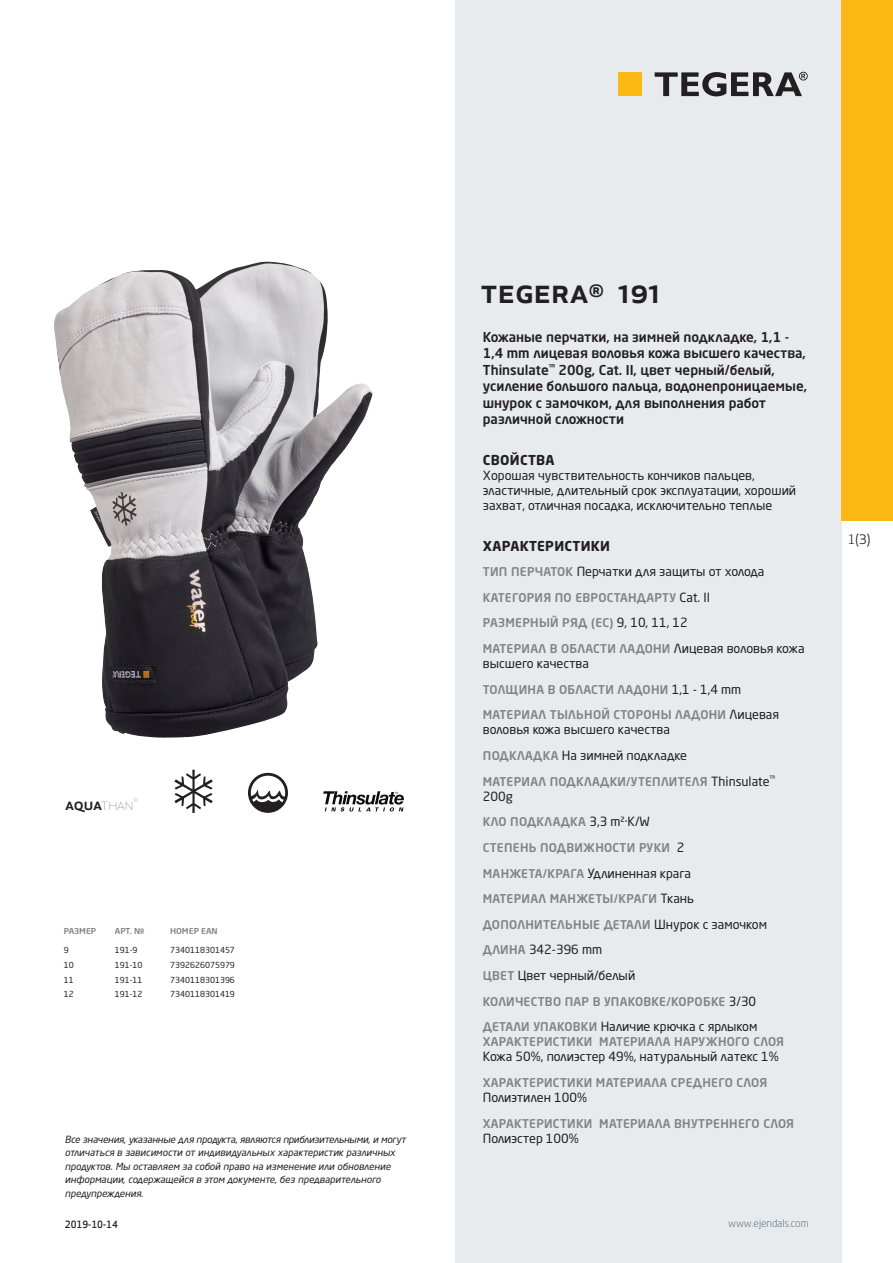
<style>
.page{position:relative;width:893px;height:1263px;background:#fff}
.page>*{position:absolute;margin:0;border:0;box-sizing:border-box;transform-origin:0 0}
.prodname{font:500 34.5px "Apex New";color:#231f20}
.t1{font:500 16.5px "Apex New";color:#231f20}
.Funktion_body{font:500 13.5px/16.5px "Neo Sans Pro Cyr";color:#231f20}
.Funktion_body-2{font:700 13.5px "Neo Sans Pro Cyr";letter-spacing:.025em;color:#231f20}
.t2{font:12.75px "Apex New";color:#231f20}
.Funktion_body-3{font:12.6px/15px "Neo Sans Pro Cyr";color:#231f20}
.Funktion_body-4{font:500 12px "Neo Sans Pro Cyr";letter-spacing:.025em;color:#808285}
.t3{font:300 10.5px "Neo Sans Pro Cyr";color:#405968}
.t4{font:italic 9.75px/13.5px "Neo Sans Pro Cyr";color:#231f20}
.Sidfot_datum{font:500 9.75px "Apex New";color:#231f20}
.ArticleTable_body{font:8.25px "Neo Sans Pro Cyr";color:#231f20}
.ArticeTable_header{font:500 8.1px "Neo Sans Pro Cyr";color:#808285;scale:1.06 1}
.t5{font:100 6.15px "Apex New";color:#231f20}
.s1{font-weight:500;font-size:12px;color:#808285}
.s2{font-weight:400;font-size:12.6px;color:#231f20}
.s3{font-weight:100;font-size:16.35px}
</style>
<div class="page">
<div style="left:455px;top:0;width:387px;height:1263px;background:#e8ebee"></div>
<div style="left:842px;top:0;width:51px;height:520px;background:#fcb814"></div>
<img style="left:54px;top:262px;width:263px;height:476px">
<div style="left:618px;top:72px;width:24px;height:24px;background:#fcb814"></div>
<svg style="left:655px;top:72px;width:153px;height:24px"></svg>
<svg style="left:174px;top:770px;width:39px;height:43px"></svg>
<svg style="left:248px;top:773px;width:40px;height:40px"></svg>
<svg style="left:323px;top:791px;width:81px;height:20px"></svg>
<p class="prodname" style="left:480px;top:267px;width:182px">TEGERA<sup>®</sup> 191</p>
<p class="Funktion_body" style="left:483px;top:328px;width:326px">Кожаные перчатки, на зимней подкладке, 1,1 - 1,4 mm лицевая воловья кожа высшего качества, Thinsulate<sup>™</sup> 200g, Cat. II, цвет черный/белый, усиление большого пальца, водонепроницаемые, шнурок с замочком, для выполнения работ различной сложности</p>
<p class="Funktion_body-2" style="left:483px;top:451px;width:73px">СВОЙСТВА</p>
<p class="Funktion_body-3" style="left:483px;top:468px;width:315px">Хорошая чувствительность кончиков пальцев, эластичные, длительный срок эксплуатации, хороший захват, отличная посадка, исключительно теплые</p>
<p class="Funktion_body-2" style="left:483px;top:537px;width:129px">ХАРАКТЕРИСТИКИ</p>
<p class="Funktion_body-3" style="left:483px;top:564px;width:283px"><span class="s1">ТИП ПЕРЧАТОК</span> Перчатки для защиты от холода</p>
<p class="Funktion_body-4" style="left:483px;top:590px;width:229px">КАТЕГОРИЯ ПО ЕВРОСТАНДАРТУ <span class="s2">Cat. II</span></p>
<p class="Funktion_body-4" style="left:483px;top:615px;width:206px">РАЗМЕРНЫЙ РЯД (EC) <span class="s2">9, 10, 11, 12</span></p>
<p class="Funktion_body-4" style="left:483px;top:641px;width:323px">МАТЕРИАЛ В ОБЛАСТИ ЛАДОНИ <span class="s2">Лицевая воловья кожа</span></p>
<p class="Funktion_body-3" style="left:483px;top:656px;width:108px">высшего качества</p>
<p class="Funktion_body-4" style="left:483px;top:682px;width:260px">ТОЛЩИНА В ОБЛАСТИ ЛАДОНИ <span class="s2">1,1 - 1,4 mm</span></p>
<p class="Funktion_body-4" style="left:483px;top:707px;width:298px">МАТЕРИАЛ ТЫЛЬНОЙ СТОРОНЫ ЛАДОНИ <span class="s2">Лицевая</span></p>
<p class="Funktion_body-3" style="left:483px;top:722px;width:189px">воловья кожа высшего качества</p>
<p class="Funktion_body-3" style="left:483px;top:748px;width:206px"><span class="s1">ПОДКЛАДКА</span> На зимней подкладке</p>
<p class="Funktion_body-4" style="left:483px;top:774px;width:294px">МАТЕРИАЛ ПОДКЛАДКИ/УТЕПЛИТЕЛЯ <span class="s2">Thinsulate</span><sup>™</sup></p>
<p class="Funktion_body-3" style="left:483px;top:788px;width:31px">200g</p>
<p class="Funktion_body-4" style="left:483px;top:814px;width:169px">КЛО ПОДКЛАДКА <span class="s2">3,3 m²·K/W</span></p>
<p class="Funktion_body-4" style="left:483px;top:840px;width:203px">СТЕПЕНЬ ПОДВИЖНОСТИ РУКИ <span class="s2">2</span></p>
<p class="Funktion_body-3" style="left:483px;top:865px;width:210px"><span class="s1">МАНЖЕТА/КРАГА</span> Удлиненная крага</p>
<p class="Funktion_body-4" style="left:483px;top:891px;width:213px">МАТЕРИАЛ МАНЖЕТЫ/КРАГИ <span class="s2">Ткань</span></p>
<p class="Funktion_body-4" style="left:483px;top:917px;width:286px">ДОПОЛНИТЕЛЬНЫЕ ДЕТАЛИ <span class="s2">Шнурок с замочком</span></p>
<p class="Funktion_body-3" style="left:483px;top:942px;width:121px"><span class="s1">ДЛИНА</span> 342-396 mm</p>
<p class="Funktion_body-3" style="left:483px;top:968px;width:154px"><span class="s1">ЦВЕТ</span> Цвет черный/белый</p>
<p class="Funktion_body-4" style="left:483px;top:994px;width:275px">КОЛИЧЕСТВО ПАР В УПАКОВКЕ/КОРОБКЕ <span class="s2">3/30</span></p>
<p class="Funktion_body-3" style="left:483px;top:1019px;width:276px"><span class="s1">ДЕТАЛИ УПАКОВКИ</span> Наличие крючка с ярлыком</p>
<p class="Funktion_body-4" style="left:483px;top:1034px;width:303px">ХАРАКТЕРИСТИКИ МАТЕРИАЛА НАРУЖНОГО СЛОЯ</p>
<p class="Funktion_body-3" style="left:483px;top:1049px;width:298px">Кожа 50%, полиэстер 49%, натуральный латекс 1%</p>
<p class="Funktion_body-4" style="left:483px;top:1075px;width:286px">ХАРАКТЕРИСТИКИ МАТЕРИАЛА СРЕДНЕГО СЛОЯ</p>
<p class="Funktion_body-3" style="left:483px;top:1090px;width:106px">Полиэтилен 100%</p>
<p class="Funktion_body-4" style="left:483px;top:1115px;width:313px">ХАРАКТЕРИСТИКИ МАТЕРИАЛА ВНУТРЕННЕГО СЛОЯ</p>
<p class="Funktion_body-3" style="left:483px;top:1130px;width:97px">Полиэстер 100%</p>
<p class="t5" style="left:133px;top:796px;width:6px">®</p>
<p class="t1" style="left:65px;top:793px;width:70px">aqua<span class="s3">than</span></p>
<p class="ArticeTable_header" style="left:64px;top:926px;width:32px">РАЗМЕР</p>
<p class="ArticeTable_header" style="left:115px;top:926px;width:30px">АРТ. №</p>
<p class="ArticeTable_header" style="left:170px;top:926px;width:46px">НОМЕР EAN</p>
<p class="ArticleTable_body" style="left:64px;top:945px;width:6px">9</p>
<p class="ArticleTable_body" style="left:115px;top:945px;width:24px">191-9</p>
<p class="ArticleTable_body" style="left:170px;top:945px;width:66px">7340118301457</p>
<p class="ArticleTable_body" style="left:64px;top:960px;width:11px">10</p>
<p class="ArticleTable_body" style="left:115px;top:960px;width:29px">191-10</p>
<p class="ArticleTable_body" style="left:170px;top:960px;width:66px">7392626075979</p>
<p class="ArticleTable_body" style="left:64px;top:974px;width:11px">11</p>
<p class="ArticleTable_body" style="left:115px;top:974px;width:29px">191-11</p>
<p class="ArticleTable_body" style="left:170px;top:974px;width:66px">7340118301396</p>
<p class="ArticleTable_body" style="left:64px;top:989px;width:11px">12</p>
<p class="ArticleTable_body" style="left:115px;top:989px;width:29px">191-12</p>
<p class="ArticleTable_body" style="left:170px;top:989px;width:66px">7340118301419</p>
<p class="t4" style="left:65px;top:1132px;width:343px">Все значения, указанные для продукта, являются приблизительными, и могут отличаться в зависимости от индивидуальных характеристик различных продуктов. Мы оставляем за собой право на изменение или обновление информации, содержащейся в этом документе, без предварительного предупреждения.</p>
<p class="Sidfot_datum" style="left:65px;top:1218px;width:54px">2019-10-14</p>
<p class="t3" style="left:728px;top:1217px;width:82px">www.ejendals.com</p>
<p class="t2" style="left:848px;top:531px;width:24px">1(3)</p>
</div>
